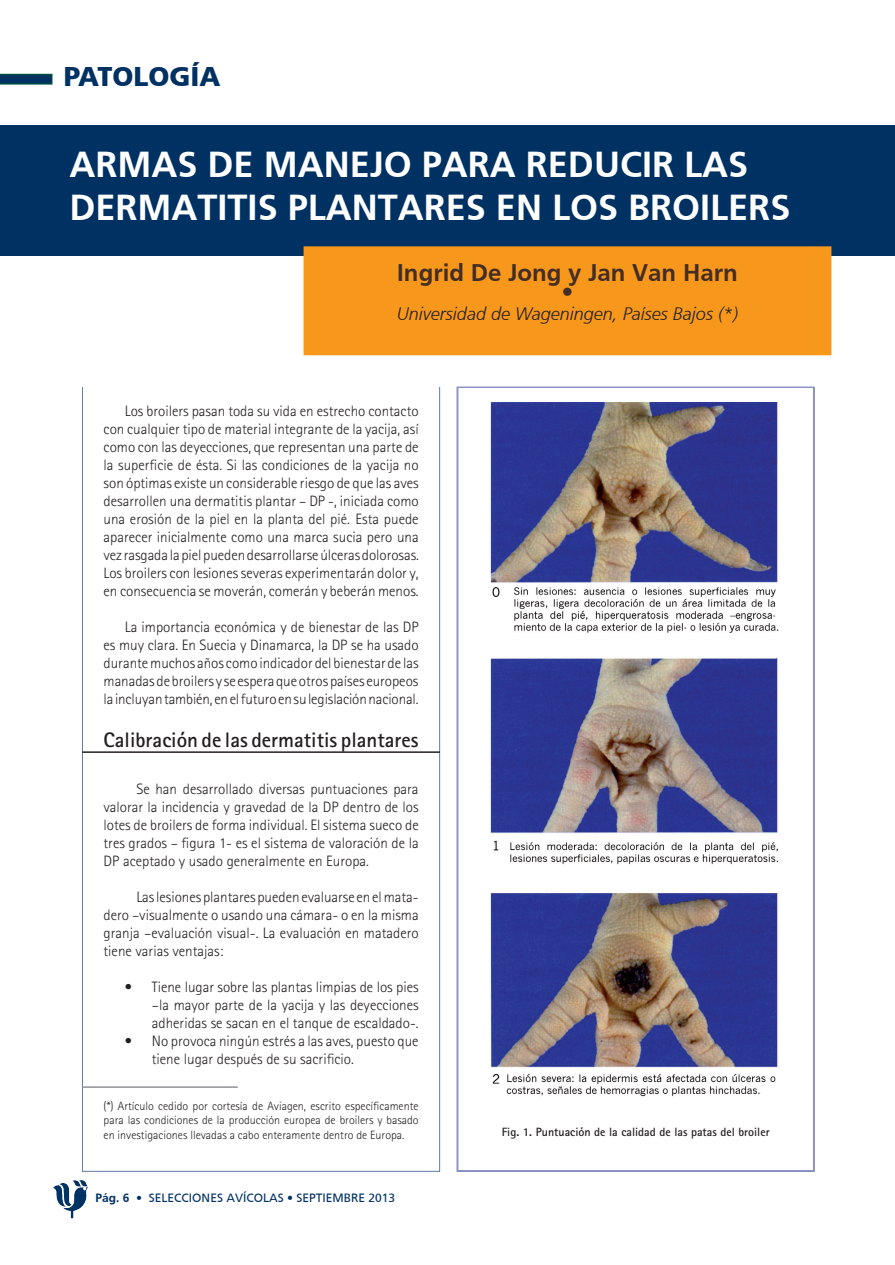
<style>
.page{position:relative;width:895px;height:1265px;background:#fff}
.page>*{position:absolute;margin:0;border:0;box-sizing:border-box;transform-origin:0 0}
.TÕTULO_ARTÕCULO{font:700 36px/43.2px "Frutiger 45";color:#fff}
.t1{font:900 27px "Frutiger 55";color:#003163}
.BIBLIOGRAFÕA{font:700 24px "Frutiger 45";color:#442d25}
.APARTADOS{font:700 21px "Rotis Sans Serif";color:#231f20}
.BIBLIOGRAFÕA-2{font:italic 300 18px "Frutiger";color:#231f20}
.CUERPO_TEXTO{font:300 15px/18px "Rotis Sans Serif";color:#231f20;text-align:justify}
.PIE_DE_FOTO{font:300 12px/14.4px "Rotis Sans Serif";color:#231f20;text-align:justify}
.PIE_DE_FOTO-2{font:700 12px "Rotis Sans Serif";color:#231f20}
.REVISTA_-MES-_A_O{font:500 12px "Frutiger Roman";color:#003163}
.s1{font-family:"Frutiger";font-weight:700}
</style>
<div class="page">
<div style="left:82px;top:142px;width:357px;height:1029px;background:#fff;border:1px solid #627ca4"></div>
<svg style="left:0;top:74px;width:52px;height:11px"></svg>
<img style="left:72px;top:1180px;width:16px;height:6px">
<div style="left:0;top:125px;width:894px;height:261px;background:#fff"></div>
<hr style="left:82px;top:751px;width:358px;height:1px;background:#231f20">
<div style="left:0;top:125px;width:894px;height:131px;background:#003163"></div>
<div style="left:304px;top:247px;width:526px;height:107px;background:#f7981d"></div>
<div style="left:303px;top:246px;width:528px;height:109px;border:2px solid #f7981d"></div>
<hr style="left:82px;top:1086px;width:155px;height:1px;background:#8f9194">
<img style="left:490px;top:402px;width:289px;height:695px">
<div style="left:457px;top:386px;width:357px;height:785px;border:2px solid #8d92c7"></div>
<p class="t1" style="left:64px;top:60px;width:158px">PATOLOGÍA</p>
<p class="TÕTULO_ARTÕCULO" style="left:69px;top:142px;width:722px">ARMAS DE MANEJO PARA REDUCIR LAS<br>DERMATITIS PLANTARES EN LOS BROILERS</p>
<p class="BIBLIOGRAFÕA" style="left:397px;top:258px;width:342px">Ingrid De Jong y Jan Van Harn</p>
<p class="BIBLIOGRAFÕA" style="left:561px;top:278px;width:13px">•</p>
<p class="BIBLIOGRAFÕA-2" style="left:397px;top:303px;width:342px">Universidad de Wageningen, Países Bajos (*)</p>
<p class="CUERPO_TEXTO" style="left:103px;top:401px;width:317px;text-indent:21px">Los broilers pasan toda su vida en estrecho contacto con cualquier tipo de material integrante de la yacija, así como con las deyecciones, que representan una parte de la superficie de ésta. Si las condiciones de la yacija no son óptimas existe un considerable riesgo de que las aves desarrollen una dermatitis plantar – DP -, iniciada como una erosión de la piel en la planta del pié. Esta puede aparecer inicialmente como una marca sucia pero una vez rasgada la piel pueden desarrollarse úlceras dolorosas.<br>Los broilers con lesiones severas experimentarán dolor y, en consecuencia se moverán, comerán y beberán menos.</p>
<p class="CUERPO_TEXTO" style="left:103px;top:617px;width:316px;text-indent:21px">La importancia económica y de bienestar de las DP es muy clara. En Suecia y Dinamarca, la DP se ha usado durante muchos años como indicador del bienestar de las manadas de broilers y se espera que otros países europeos la incluyan también, en el futuro en su legislación nacional.</p>
<p class="APARTADOS" style="left:103px;top:726px;width:316px">Calibración de las dermatitis plantares</p>
<p class="CUERPO_TEXTO" style="left:103px;top:779px;width:316px;text-indent:33px">Se han desarrollado diversas puntuaciones para valorar la incidencia y gravedad de la DP dentro de los lotes de broilers de forma individual. El sistema sueco de tres grados – figura 1- es el sistema de valoración de la DP aceptado y usado generalmente en Europa.</p>
<p class="CUERPO_TEXTO" style="left:103px;top:887px;width:316px;text-indent:33px">Las lesiones plantares pueden evaluarse en el mata&shy;dero –visualmente o usando una cámara- o en la misma granja –evaluación visual-. La evaluación en matadero tiene varias ventajas:</p>
<p class="CUERPO_TEXTO" style="left:152px;top:977px;width:268px;text-indent:-27px">• Tiene lugar sobre las plantas limpias de los pies –la mayor parte de la yacija y las deyecciones adheridas se sacan en el tanque de escaldado-.</p>
<p class="CUERPO_TEXTO" style="left:152px;top:1031px;width:268px;text-indent:-27px">• No provoca ningún estrés a las aves, puesto que tiene lugar después de su sacrificio.</p>
<p class="PIE_DE_FOTO" style="left:104px;top:1098px;width:316px">(*) Artículo cedido por cortesía de Aviagen, escrito específicamente para las condiciones de la producción europea de broilers y basado en investigaciones llevadas a cabo enteramente dentro de Europa.</p>
<p class="REVISTA_-MES-_A_O" style="left:95px;top:1190px;width:301px"><span class="s1">Pág. 6 •</span> SELECCIONES AVÍCOLAS • SEPTIEMBRE 2013</p>
<p class="PIE_DE_FOTO-2" style="left:501px;top:1124px;width:269px">Fig. 1. Puntuación de la calidad de las patas del broiler</p>
</div>
